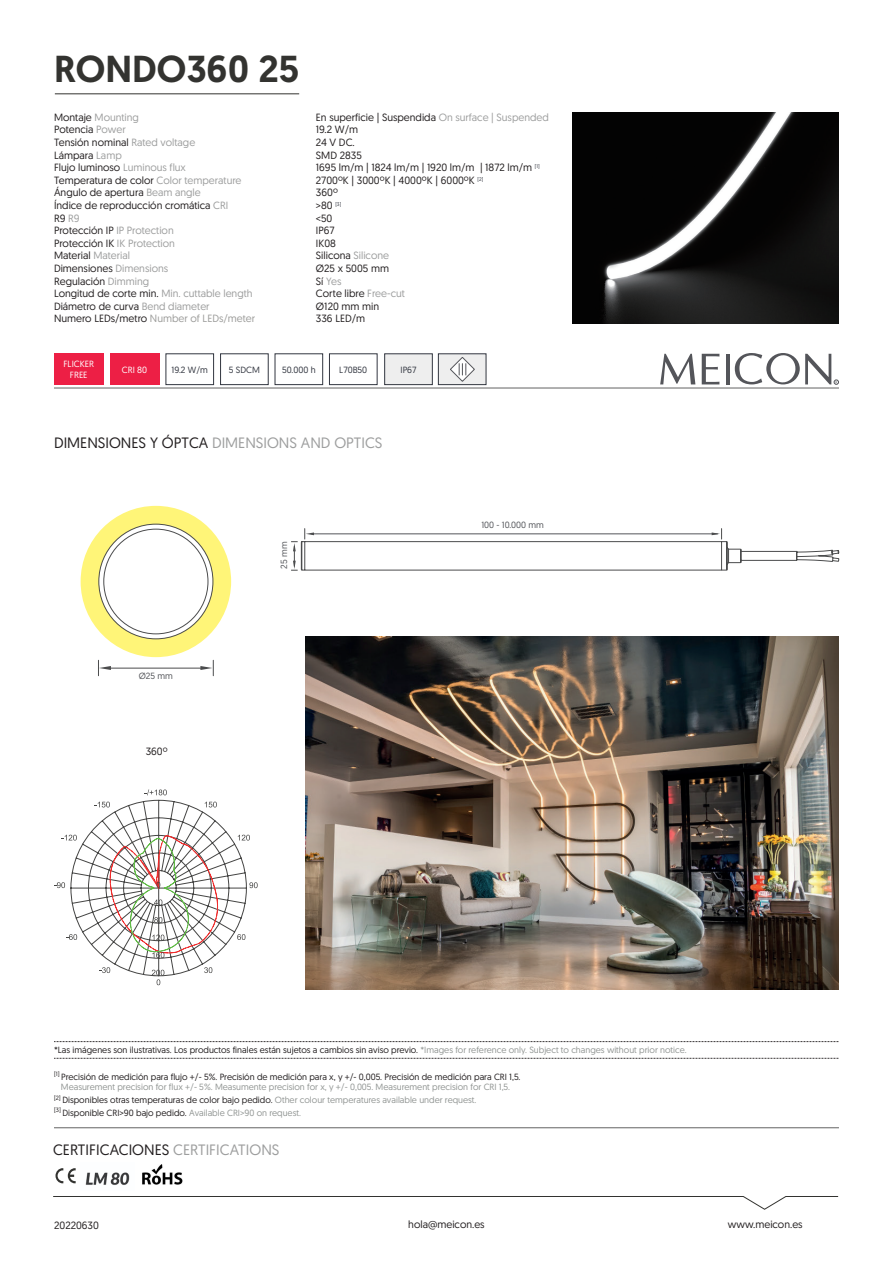
<style>
.page{position:relative;width:893px;height:1263px;background:#fff}
.page>*{position:absolute;margin:0;border:0;box-sizing:border-box;transform-origin:0 0}
.Titulo_1{font:500 37.5px "Geomanist";color:#333330}
.t1{font:15px "Geomanist";color:#9d9e9e}
.t2{font:15px "Geomanist";color:#231f20}
.t3{font:10.5px "Geomanist";color:#231f20}
.t4{font:10.5px "Geomanist";color:#9c9c9a}
.t5{font:10.5px "Geomanist";color:#9d9e9e}
.t6{font:10.5px "Geomanist";color:#231f20}
.t7{font:9px "Geomanist";color:#231f20}
.t8{font:9px "Geomanist";color:#231f20}
.t9{font:9px "Geomanist";color:#929694}
.Rectángulo_1{font:9px "Geomanist";color:#323640}
.t10{font:9px "Geomanist";color:#54555a}
.Rectángulo_1-2{font:9px "Geomanist";color:#fff}
.s1{color:#231f20}
.s2{color:#9d9e9e}
.s3{color:#929694}
</style>
<div class="page">
<svg style="left:54px;top:789px;width:204px;height:196px"></svg>
<img style="left:572px;top:113px;width:267px;height:210px">
<div style="left:81px;top:506px;width:150px;height:151px;background:#fff578;border-radius:50%"></div>
<hr style="left:107px;top:668px;width:96px;height:1px;background:#4b4c4d">
<svg style="left:98px;top:660px;width:13px;height:16px"></svg>
<svg style="left:200px;top:660px;width:14px;height:16px"></svg>
<svg style="left:98px;top:524px;width:115px;height:115px"></svg>
<img style="left:305px;top:636px;width:534px;height:353px">
<hr style="left:55px;top:93px;width:244px;height:1px;background:#333330">
<hr style="left:54px;top:388px;width:785px;height:1px;background:#636363">
<svg style="left:660px;top:354px;width:35px;height:30px"></svg>
<svg style="left:702px;top:354px;width:17px;height:30px"></svg>
<hr style="left:726px;top:354px;width:3px;height:30px;background:#54555a">
<svg style="left:735px;top:353px;width:104px;height:31px"></svg>
<div style="left:166px;top:354px;width:48px;height:31px;border:1px solid #323640"></div>
<div style="left:220px;top:354px;width:48px;height:31px;border:1px solid #323640"></div>
<div style="left:275px;top:354px;width:48px;height:31px;border:1px solid #323640"></div>
<div style="left:329px;top:354px;width:48px;height:31px;border:1px solid #323640"></div>
<div style="left:384px;top:354px;width:48px;height:31px;background:#eee;border:1px solid #323640"></div>
<div style="left:438px;top:354px;width:48px;height:31px;background:#eee;border:1px solid #323640"></div>
<div style="left:54px;top:354px;width:49px;height:31px;background:#ed1f45"></div>
<div style="left:110px;top:354px;width:49px;height:31px;background:#ed1f45"></div>
<svg style="left:450px;top:357px;width:25px;height:25px"></svg>
<svg style="left:291px;top:529px;width:548px;height:42px"></svg>
<svg style="left:53px;top:1196px;width:785px;height:13px"></svg>
<svg style="left:54px;top:1041px;width:785px;height:1px"></svg>
<svg style="left:54px;top:1058px;width:785px;height:1px"></svg>
<img style="left:85px;top:1172px;width:45px;height:13px">
<img style="left:142px;top:1164px;width:41px;height:21px">
<svg style="left:56px;top:1168px;width:20px;height:15px"></svg>
<hr style="left:54px;top:1127px;width:785px;height:1px;background:#636363">
<p class="Titulo_1" style="left:54px;top:44px;width:247px">RONDO360 25</p>
<p class="t5" style="left:54px;top:110px;width:86px"><span class="s1">Montaje</span> Mounting</p>
<p class="t3" style="left:54px;top:123px;width:73px">Potencia <span class="s2">Power</span></p>
<p class="t3" style="left:54px;top:135px;width:143px">Tensión nominal <span class="s2">Rated voltage</span></p>
<p class="t3" style="left:54px;top:148px;width:69px">Lámpara <span class="s2">Lamp</span></p>
<p class="t3" style="left:54px;top:161px;width:133px">Flujo luminoso <span class="s2">Luminous flux</span></p>
<p class="t3" style="left:54px;top:173px;width:189px">Temperatura de color <span class="s2">Color temperature</span></p>
<p class="t3" style="left:54px;top:186px;width:148px">Ángulo de apertura <span class="s2">Beam angle</span></p>
<p class="t3" style="left:54px;top:198px;width:176px">Índice de reproducción cromática <span class="s2">CRI</span></p>
<p class="t3" style="left:54px;top:211px;width:27px">R9 <span class="s2">R9</span></p>
<p class="t3" style="left:54px;top:224px;width:121px">Protección IP <span class="s2">IP Protection</span></p>
<p class="t3" style="left:54px;top:236px;width:122px">Protección IK <span class="s2">IK Protection</span></p>
<p class="t3" style="left:54px;top:249px;width:78px">Material <span class="s2">Material</span></p>
<p class="t3" style="left:54px;top:261px;width:116px">Dimensiones <span class="s2">Dimensions</span></p>
<p class="t3" style="left:54px;top:274px;width:97px">Regulación <span class="s2">Dimming</span></p>
<p class="t3" style="left:54px;top:287px;width:200px">Longitud de corte min. <span class="s2">Min. cuttable length</span></p>
<p class="t3" style="left:54px;top:299px;width:157px">Diámetro de curva <span class="s2">Bend diameter</span></p>
<p class="t4" style="left:54px;top:312px;width:203px"><span class="s1">Numero LEDs/metro</span> Number of LEDs/meter</p>
<p class="t3" style="left:316px;top:110px;width:234px">En superficie | Suspendida <span class="s2">On surface | Suspended</span></p>
<p class="t3" style="left:316px;top:123px;width:44px">19.2 W/m</p>
<p class="t3" style="left:316px;top:135px;width:40px">24 V DC.</p>
<p class="t3" style="left:316px;top:148px;width:47px">SMD 2835</p>
<p class="t3" style="left:316px;top:161px;width:225px">1695 lm/m | 1824 lm/m | 1920 lm/m | 1872 lm/m <sup>[1]</sup></p>
<p class="t3" style="left:316px;top:173px;width:169px">2700ºK | 3000ºK | 4000ºK | 6000ºK <sup>[2]</sup></p>
<p class="t3" style="left:316px;top:186px;width:23px">360º</p>
<p class="t3" style="left:316px;top:198px;width:27px">&gt;80 <sup>[3]</sup></p>
<p class="t3" style="left:316px;top:211px;width:18px">&lt;50</p>
<p class="t3" style="left:316px;top:224px;width:20px">IP67</p>
<p class="t3" style="left:316px;top:236px;width:22px">IK08</p>
<p class="t3" style="left:316px;top:249px;width:75px">Silicona <span class="s2">Silicone</span></p>
<p class="t3" style="left:316px;top:261px;width:75px">Ø25 x 5005 mm</p>
<p class="t5" style="left:316px;top:274px;width:27px"><span class="s1">Sí</span> Yes</p>
<p class="t3" style="left:316px;top:287px;width:90px">Corte libre <span class="s2">Free-cut</span></p>
<p class="t3" style="left:316px;top:299px;width:65px">Ø120 mm min</p>
<p class="t3" style="left:316px;top:312px;width:51px">336 LED/m</p>
<p class="Rectángulo_1-2" style="left:63px;top:358px;width:32px">FLICKER</p>
<p class="Rectángulo_1-2" style="left:70px;top:369px;width:19px">FREE</p>
<p class="Rectángulo_1-2" style="left:122px;top:364px;width:27px">CRI 80</p>
<p class="Rectángulo_1" style="left:172px;top:364px;width:38px">19.2 W/m</p>
<p class="Rectángulo_1" style="left:229px;top:364px;width:32px">5 SDCM</p>
<p class="Rectángulo_1" style="left:282px;top:364px;width:35px">50.000 h</p>
<p class="Rectángulo_1" style="left:339px;top:364px;width:29px">L70B50</p>
<p class="Rectángulo_1" style="left:400px;top:364px;width:17px">IP67</p>
<p class="t1" style="left:54px;top:433px;width:330px"><span class="s1">DIMENSIONES Y ÓPTCA</span> DIMENSIONS AND OPTICS</p>
<p class="t10" style="left:139px;top:670px;width:36px">Ø25 mm</p>
<p class="t6" style="left:146px;top:744px;width:23px">360º</p>
<p class="t10" style="left:278px;top:568px;width:29px;rotate:-90deg">25 mm</p>
<p class="t10" style="left:481px;top:518px;width:64px">100 - 10.000 mm</p>
<p class="t7" style="left:54px;top:1044px;width:634px">*Las imágenes son ilustrativas. Los productos finales están sujetos a cambios sin aviso previo. <span class="s3">*Images for reference only. Subject to changes without prior notice.</span></p>
<p class="t8" style="left:54px;top:1070px;width:468px"><sup>[1]</sup> Precisión de medición para flujo +/- 5%. Precisión de medición para x, y +/- 0,005. Precisión de medición para CRI 1,5.</p>
<p class="t9" style="left:61px;top:1081px;width:451px">Measurement precision for flux +/- 5%. Measumente precision for x, y +/- 0,005. Measurement precision for CRI 1,5.</p>
<p class="t7" style="left:54px;top:1094px;width:424px"><sup>[2]</sup> Disponibles otras temperaturas de color bajo pedido. <span class="s3">Other colour temperatures available under request.</span></p>
<p class="t8" style="left:54px;top:1106px;width:248px"><sup>[3]</sup> Disponible CRI&gt;90 bajo pedido. <span class="s3">Available CRI&gt;90 on request.</span></p>
<p class="t2" style="left:53px;top:1140px;width:228px">CERTIFICACIONES <span class="s2">CERTIFICATIONS</span></p>
<p class="t3" style="left:54px;top:1218px;width:46px">20220630</p>
<p class="t3" style="left:408px;top:1217px;width:78px">hola@meicon.es</p>
<p class="t3" style="left:728px;top:1217px;width:76px">www.meicon.es</p>
</div>
